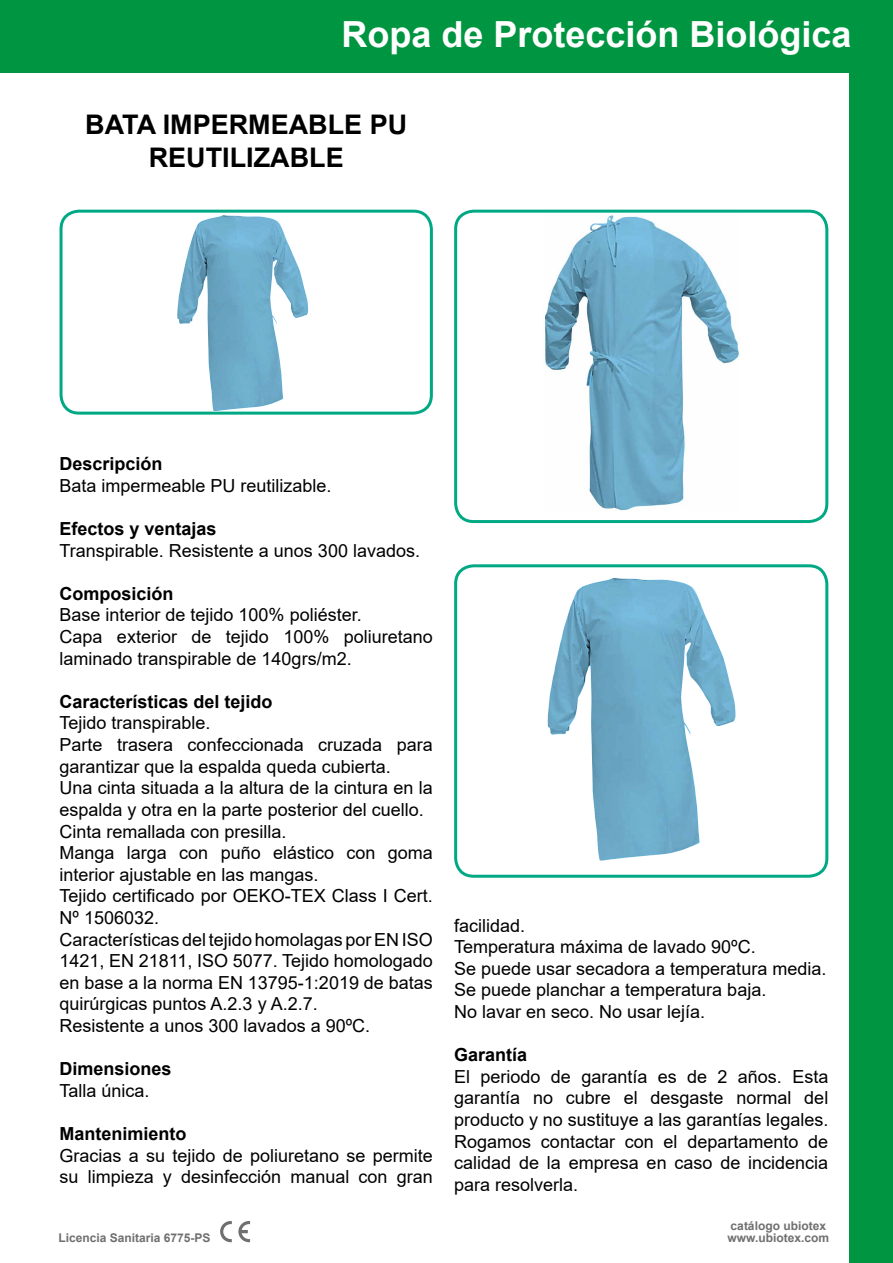
<style>
.page{position:relative;width:893px;height:1263px;background:#fff}
.page>*{position:absolute;margin:0;border:0;box-sizing:border-box;transform-origin:0 0}
.t1{font:700 36px "Arial";color:#fff}
.t2{font:700 27px/32.4px "Arial";color:#000;text-align:center}
.t3{font:18px/21.6px "Arial";color:#000}
.t4{font:700 18px "Arial";color:#000}
.t5{font:700 12px/12px "Arial";color:#706f6f}
</style>
<div class="page">
<div style="left:850px;top:0;width:43px;height:1263px;background:#009641"></div>
<div style="left:0;top:0;width:893px;height:72px;background:#009641"></div>
<svg style="left:220px;top:1221px;width:12px;height:21px"></svg>
<svg style="left:238px;top:1221px;width:12px;height:21px"></svg>
<div style="left:60px;top:210px;width:373px;height:205px;border:3px solid #00a984;border-radius:18px"></div>
<div style="left:454px;top:210px;width:374px;height:313px;border:3px solid #00a984;border-radius:18px"></div>
<div style="left:454px;top:564px;width:374px;height:314px;border:3px solid #00a984;border-radius:18px"></div>
<img style="left:175px;top:210px;width:136px;height:205px">
<img style="left:544px;top:215px;width:196px;height:295px">
<img style="left:547px;top:578px;width:189px;height:283px">
<h1 class="t1" style="left:341px;top:9px;width:512px">Ropa de Protección Biológica</h1>
<h2 class="t2" style="left:85px;top:109px;width:323px">BATA IMPERMEABLE PU<br>REUTILIZABLE</h2>
<p class="t4" style="left:60px;top:451px;width:105px">Descripción</p>
<p class="t3" style="left:60px;top:475px;width:274px">Bata impermeable PU reutilizable.</p>
<p class="t4" style="left:60px;top:516px;width:159px">Efectos y ventajas</p>
<p class="t3" style="left:60px;top:539px;width:362px">Transpirable. Resistente a unos 300 lavados.</p>
<p class="t4" style="left:60px;top:581px;width:116px">Composición</p>
<p class="t3" style="left:60px;top:604px;width:375px">Base interior de tejido 100% poliéster.<br>Capa exterior de tejido 100% poliuretano laminado transpirable de 140grs/m2.</p>
<p class="t4" style="left:60px;top:689px;width:215px">Características del tejido</p>
<p class="t3" style="left:60px;top:712px;width:375px">Tejido transpirable.<br>Parte trasera confeccionada cruzada para garantizar que la espalda queda cubierta.<br>Una cinta situada a la altura de la cintura en la espalda y otra en la parte posterior del cuello.<br>Cinta remallada con presilla.<br>Manga larga con puño elástico con goma interior ajustable en las mangas.<br>Tejido certificado por OEKO-TEX Class I Cert.<br>Nº 1506032.<br>Características del tejido homolagas por EN ISO 1421, EN 21811, ISO 5077. Tejido homologado en base a la norma EN 13795-1:2019 de batas quirúrgicas puntos A.2.3 y A.2.7.<br>Resistente a unos 300 lavados a 90ºC.</p>
<p class="t4" style="left:60px;top:1056px;width:114px">Dimensiones</p>
<p class="t3" style="left:60px;top:1079px;width:92px">Talla única.</p>
<p class="t4" style="left:60px;top:1121px;width:129px">Mantenimiento</p>
<p class="t3" style="left:60px;top:1144px;width:375px">Gracias a su tejido de poliuretano se permite su limpieza y desinfección manual con gran</p>
<p class="t5" style="left:59px;top:1231px;width:154px">Licencia Sanitaria 6775-PS</p>
<p class="t3" style="left:454px;top:914px;width:374px">facilidad.<br>Temperatura máxima de lavado 90ºC.<br>Se puede usar secadora a temperatura media.<br>Se puede planchar a temperatura baja.<br>No lavar en seco. No usar lejía.</p>
<p class="t4" style="left:454px;top:1042px;width:75px">Garantía</p>
<p class="t3" style="left:454px;top:1065px;width:376px;text-align:justify">El periodo de garantía es de 2 años. Esta garantía no cubre el desgaste normal del producto y no sustituye a las garantías legales.<br>Rogamos contactar con el departamento de calidad de la empresa en caso de incidencia para resolverla.</p>
<p class="t5" style="left:727px;top:1220px;width:103px">catálogo ubiotex www.ubiotex.com</p>
</div>
